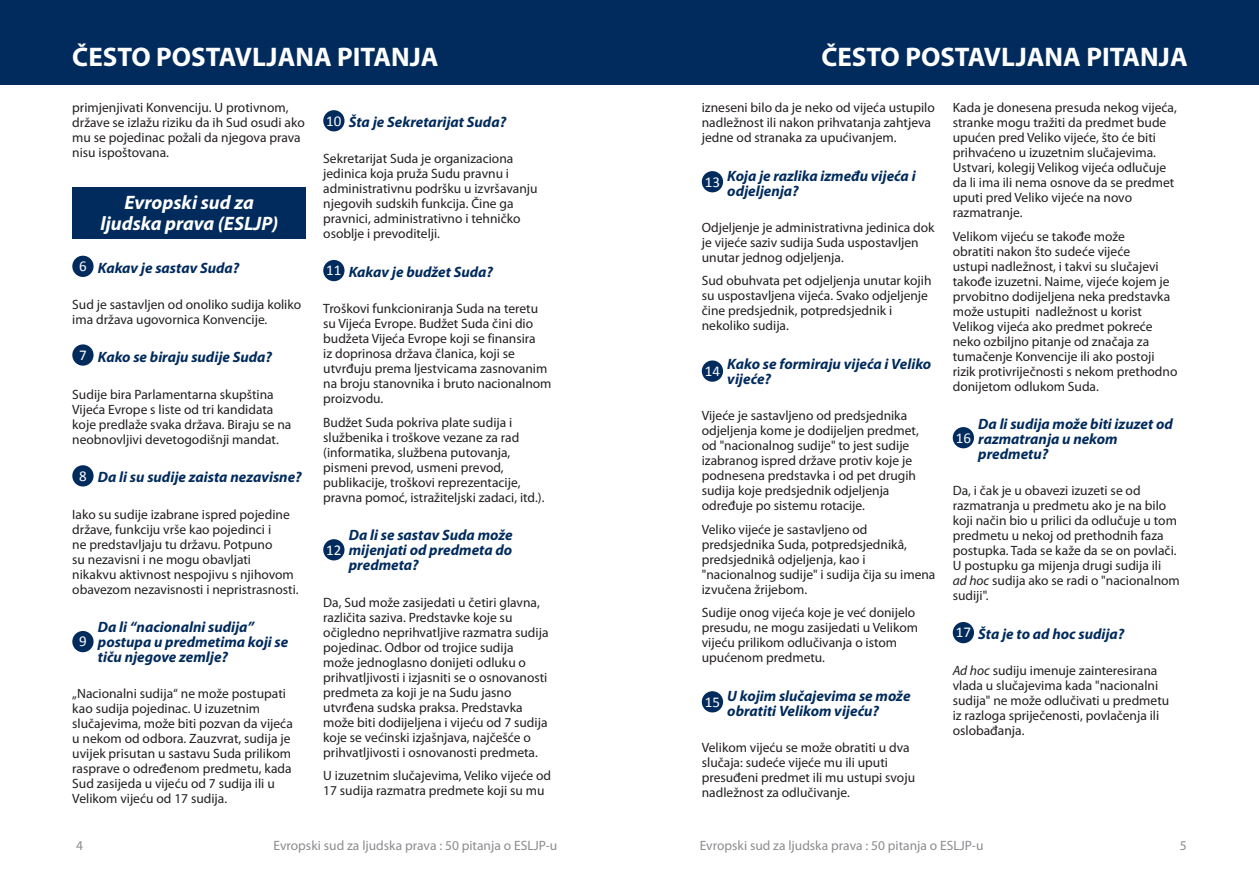
<style>
.page{position:relative;width:1259px;height:893px;background:#fff}
.page>*{position:absolute;margin:0;border:0;box-sizing:border-box;transform-origin:0 0}
.t1{font:700 27px "Myriad Pro";color:#fff}
.FAQ_-_Rubrique{font:italic 700 19.5px/21px "Myriad Pro";color:#fff;text-align:center}
.FAQ_-_Question{font:italic 700 15px/15px "Myriad Pro";color:#002b5c}
.t2{font:15px "Calibri";color:#fff}
.FAQ_-_Texte{font:13.5px/15px "Myriad Pro";color:#231f20}
.t3{font:13.5px "Myriad Pro";color:#8a8c8f}
.s1{font-style:italic}
</style>
<div class="page">
<div style="left:0;top:0;width:1259px;height:85px;background:#002b5c"></div>
<div style="left:72px;top:187px;width:234px;height:51px;background:#002b5c"></div>
<div style="left:72px;top:256px;width:22px;height:21px;background:#002b5c;border-radius:50%"></div>
<div style="left:72px;top:344px;width:22px;height:22px;background:#002b5c;border-radius:50%"></div>
<div style="left:72px;top:465px;width:22px;height:21px;background:#002b5c;border-radius:50%"></div>
<div style="left:72px;top:631px;width:22px;height:21px;background:#002b5c;border-radius:50%"></div>
<div style="left:323px;top:110px;width:21px;height:21px;background:#002b5c;border-radius:50%"></div>
<div style="left:323px;top:260px;width:21px;height:21px;background:#002b5c;border-radius:50%"></div>
<div style="left:323px;top:539px;width:21px;height:21px;background:#002b5c;border-radius:50%"></div>
<div style="left:702px;top:171px;width:21px;height:21px;background:#002b5c;border-radius:50%"></div>
<div style="left:702px;top:360px;width:21px;height:22px;background:#002b5c;border-radius:50%"></div>
<div style="left:702px;top:691px;width:21px;height:21px;background:#002b5c;border-radius:50%"></div>
<div style="left:952px;top:427px;width:22px;height:21px;background:#002b5c;border-radius:50%"></div>
<div style="left:952px;top:622px;width:22px;height:21px;background:#002b5c;border-radius:50%"></div>
<h1 class="t1" style="left:72px;top:39px;width:368px">ČESTO POSTAVLJANA PITANJA</h1>
<h1 class="t1" style="left:821px;top:39px;width:368px">ČESTO POSTAVLJANA PITANJA</h1>
<p class="FAQ_-_Texte" style="left:72px;top:100px;width:234px">primjenjivati Konvenciju. U protivnom, države se izlažu riziku da ih Sud osudi ako mu se pojedinac požali da njegova prava nisu ispoštovana.</p>
<p class="FAQ_-_Rubrique" style="left:100px;top:191px;width:179px">Evropski sud za ljudska prava (ESLJP)</p>
<p class="t2" style="left:79px;top:257px;width:9px">6</p>
<p class="FAQ_-_Question" style="left:98px;top:260px;width:143px">Kakav je sastav Suda?</p>
<p class="FAQ_-_Texte" style="left:72px;top:297px;width:230px">Sud je sastavljen od onoliko sudija koliko ima država ugovornica Konvencije.</p>
<p class="t2" style="left:79px;top:345px;width:9px">7</p>
<p class="FAQ_-_Question" style="left:98px;top:349px;width:176px">Kako se biraju sudije Suda?</p>
<p class="FAQ_-_Texte" style="left:72px;top:386px;width:221px">Sudije bira Parlamentarna skupština Vijeća Evrope s liste od tri kandidata koje predlaže svaka država. Biraju se na neobnovljivi devetogodišnji mandat.</p>
<p class="t2" style="left:79px;top:466px;width:9px">8</p>
<p class="FAQ_-_Question" style="left:98px;top:469px;width:205px">Da li su sudije zaista nezavisne?</p>
<p class="FAQ_-_Texte" style="left:72px;top:506px;width:228px">Iako su sudije izabrane ispred pojedine države, funkciju vrše kao pojedinci i<br>ne predstavljaju tu državu. Potpuno<br>su nezavisni i ne mogu obavljati nikakvu aktivnost nespojivu s njihovom obavezom nezavisnosti i nepristrasnosti.</p>
<p class="FAQ_-_Question" style="left:98px;top:619px;width:192px">Da li “nacionalni sudija” postupa u predmetima koji se tiču njegove zemlje?</p>
<p class="FAQ_-_Texte" style="left:72px;top:686px;width:222px">„Nacionalni sudija“ ne može postupati kao sudija pojedinac. U izuzetnim slučajevima, može biti pozvan da vijeća u nekom od odbora. Zauzvrat, sudija je uvijek prisutan u sastavu Suda prilikom rasprave o određenom predmetu, kada Sud zasijeda u vijeću od 7 sudija ili u Velikom vijeću od 17 sudija.</p>
<p class="t2" style="left:79px;top:632px;width:9px">9</p>
<p class="t2" style="left:326px;top:111px;width:17px">10</p>
<p class="FAQ_-_Question" style="left:349px;top:114px;width:159px">Šta je Sekretarijat Suda?</p>
<p class="FAQ_-_Texte" style="left:323px;top:151px;width:216px">Sekretarijat Suda je organizaciona jedinica koja pruža Sudu pravnu i administrativnu podršku u izvršavanju njegovih sudskih funkcija. Čine ga pravnici, administrativno i tehničko osoblje i prevoditelji.</p>
<p class="t2" style="left:326px;top:261px;width:17px">11</p>
<p class="FAQ_-_Question" style="left:349px;top:264px;width:146px">Kakav je budžet Suda?</p>
<p class="FAQ_-_Texte" style="left:323px;top:301px;width:230px">Troškovi funkcioniranja Suda na teretu su Vijeća Evrope. Budžet Suda čini dio budžeta Vijeća Evrope koji se finansira<br>iz doprinosa država članica, koji se utvrđuju prema ljestvicama zasnovanim na broju stanovnika i bruto nacionalnom proizvodu.</p>
<p class="FAQ_-_Texte" style="left:323px;top:414px;width:223px">Budžet Suda pokriva plate sudija i službenika i troškove vezane za rad (informatika, službena putovanja, pismeni prevod, usmeni prevod, publikacije, troškovi reprezentacije, pravna pomoć, istražiteljski zadaci, itd.).</p>
<p class="FAQ_-_Question" style="left:349px;top:527px;width:165px;text-align:justify">Da li se sastav Suda može mijenjati od predmeta do predmeta?</p>
<p class="FAQ_-_Texte" style="left:323px;top:594px;width:227px">Da, Sud može zasijedati u četiri glavna, različita saziva. Predstavke koje su očigledno neprihvatljive razmatra sudija pojedinac. Odbor od trojice sudija<br>može jednoglasno donijeti odluku o prihvatljivosti i izjasniti se o osnovanosti predmeta za koji je na Sudu jasno utvrđena sudska praksa. Predstavka može biti dodijeljena i vijeću od 7 sudija koje se većinski izjašnjava, najčešće o prihvatljivosti i osnovanosti predmeta.</p>
<p class="FAQ_-_Texte" style="left:323px;top:768px;width:229px">U izuzetnim slučajevima, Veliko vijeće od<br>17 sudija razmatra predmete koji su mu</p>
<p class="t2" style="left:326px;top:540px;width:17px">12</p>
<p class="FAQ_-_Texte" style="left:702px;top:100px;width:234px">izneseni bilo da je neko od vijeća ustupilo nadležnost ili nakon prihvatanja zahtjeva jedne od stranaka za upućivanjem.</p>
<p class="t2" style="left:705px;top:172px;width:17px">13</p>
<p class="FAQ_-_Question" style="left:727px;top:168px;width:190px">Koja je razlika između vijeća i odjeljenja?</p>
<p class="FAQ_-_Texte" style="left:702px;top:220px;width:234px">Odjeljenje je administrativna jedinica dok je vijeće saziv sudija Suda uspostavljen unutar jednog odjeljenja.</p>
<p class="FAQ_-_Texte" style="left:702px;top:273px;width:231px">Sud obuhvata pet odjeljenja unutar kojih su uspostavljena vijeća. Svako odjeljenje čine predsjednik, potpredsjednik i nekoliko sudija.</p>
<p class="t2" style="left:705px;top:361px;width:17px">14</p>
<p class="FAQ_-_Question" style="left:727px;top:356px;width:205px">Kako se formiraju vijeća i Veliko vijeće?</p>
<p class="FAQ_-_Texte" style="left:702px;top:408px;width:218px">Vijeće je sastavljeno od predsjednika odjeljenja kome je dodijeljen predmet, od "nacionalnog sudije" to jest sudije izabranog ispred države protiv koje je podnesena predstavka i od pet drugih sudija koje predsjednik odjeljenja određuje po sistemu rotacije.</p>
<p class="FAQ_-_Texte" style="left:702px;top:521px;width:235px">Veliko vijeće je sastavljeno od predsjednika Suda, potpredsjednikâ, predsjednikâ odjeljenja, kao i "nacionalnog sudije" i sudija čija su imena izvučena žrijebom.</p>
<p class="FAQ_-_Texte" style="left:702px;top:605px;width:218px">Sudije onog vijeća koje je već donijelo presudu, ne mogu zasijedati u Velikom vijeću prilikom odlučivanja o istom upućenom predmetu.</p>
<p class="t2" style="left:705px;top:692px;width:17px">15</p>
<p class="FAQ_-_Question" style="left:727px;top:688px;width:185px">U kojim slučajevima se može obratiti Velikom vijeću?</p>
<p class="FAQ_-_Texte" style="left:702px;top:740px;width:215px">Velikom vijeću se može obratiti u dva slučaja: sudeće vijeće mu ili uputi presuđeni predmet ili mu ustupi svoju nadležnost za odlučivanje.</p>
<p class="FAQ_-_Texte" style="left:952px;top:100px;width:226px">Kada je donesena presuda nekog vijeća, stranke mogu tražiti da predmet bude upućen pred Veliko vijeće, što će biti prihvaćeno u izuzetnim slučajevima.<br>Ustvari, kolegij Velikog vijeća odlučuje da li ima ili nema osnove da se predmet uputi pred Veliko vijeće na novo razmatranje.</p>
<p class="FAQ_-_Texte" style="left:952px;top:228px;width:226px">Velikom vijeću se takođe može<br>obratiti nakon što sudeće vijeće<br>ustupi nadležnost, i takvi su slučajevi takođe izuzetni. Naime, vijeće kojem je prvobitno dodijeljena neka predstavka može ustupiti nadležnost u korist Velikog vijeća ako predmet pokreće neko ozbiljno pitanje od značaja za tumačenje Konvencije ili ako postoji rizik protivriječnosti s nekom prethodno donijetom odlukom Suda.</p>
<p class="t2" style="left:955px;top:428px;width:17px">16</p>
<p class="FAQ_-_Question" style="left:978px;top:416px;width:196px">Da li sudija može biti izuzet od razmatranja u nekom predmetu?</p>
<p class="FAQ_-_Texte" style="left:952px;top:483px;width:229px">Da, i čak je u obavezi izuzeti se od razmatranja u predmetu ako je na bilo koji način bio u prilici da odlučuje u tom predmetu u nekoj od prethodnih faza postupka. Tada se kaže da se on povlači.<br>U postupku ga mijenja drugi sudija ili<br><span class="s1">ad hoc</span> sudija ako se radi o "nacionalnom sudiji".</p>
<p class="t2" style="left:955px;top:623px;width:17px">17</p>
<p class="FAQ_-_Question" style="left:978px;top:626px;width:148px">Šta je to ad hoc sudija?</p>
<p class="FAQ_-_Texte" style="left:952px;top:663px;width:218px"><span class="s1">Ad hoc</span> sudiju imenuje zainteresirana vlada u slučajevima kada "nacionalni sudija" ne može odlučivati u predmetu iz razloga spriječenosti, povlačenja ili oslobađanja.</p>
<p class="t3" style="left:76px;top:837px;width:8px">4</p>
<p class="t3" style="left:273px;top:837px;width:285px">Evropski sud za ljudska prava : 50 pitanja o ESLJP-u</p>
<p class="t3" style="left:699px;top:837px;width:285px">Evropski sud za ljudska prava : 50 pitanja o ESLJP-u</p>
<p class="t3" style="left:1179px;top:837px;width:8px">5</p>
</div>
